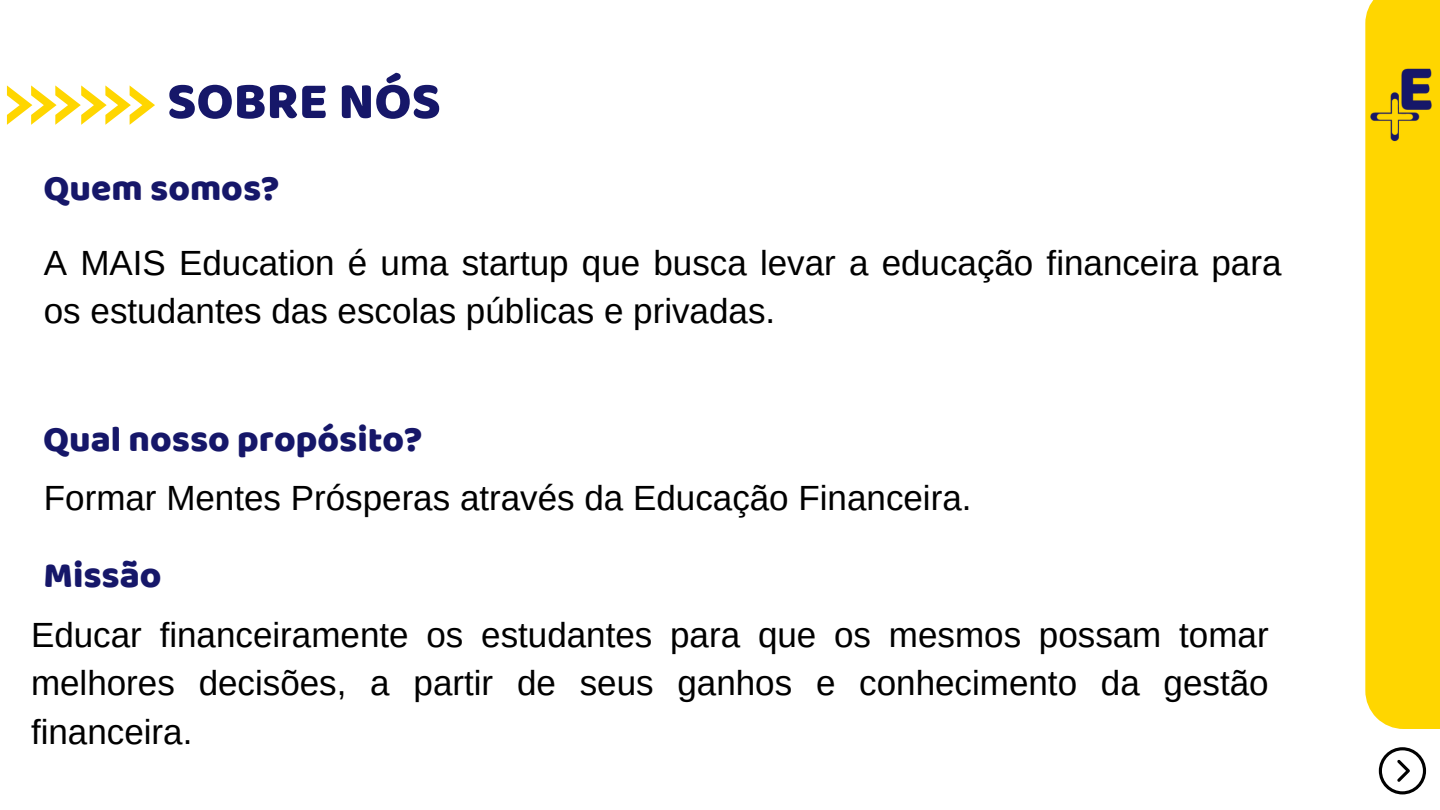
<style>
.page{position:relative;width:1440px;height:810px;background:#fff}
.page>*{position:absolute;margin:0;border:0;box-sizing:border-box;transform-origin:0 0}
.t1{font:53px "Baloo";color:#161769}
.t2{font:37px "Baloo";color:#161769}
.t3{font:35px/48.8px "Arimo";color:#000}
</style>
<div class="page">
<svg style="left:7px;top:85px;width:148px;height:39px"></svg>
<svg style="left:1379px;top:747px;width:47px;height:47px"></svg>
<div style="left:1365px;top:0;width:75px;height:729px;background:#ffd600"></div>
<img style="left:1370px;top:68px;width:62px;height:74px">
<p class="t1" style="left:167px;top:69px;width:275px">SOBRE NÓS</p>
<h1 class="t2" style="left:44px;top:165px;width:238px">Quem somos?</h1>
<p class="t3" style="left:44px;top:238px;width:1239px">A MAIS Education é uma startup que busca levar a educação financeira para os estudantes das escolas públicas e privadas.</p>
<p class="t2" style="left:43px;top:417px;width:381px">Qual nosso propósito?</p>
<p class="t3" style="left:44px;top:474px;width:929px">Formar Mentes Prósperas através da Educação Financeira.</p>
<p class="t2" style="left:44px;top:553px;width:120px">Missão</p>
<p class="t3" style="left:31px;top:610px;width:1239px;text-align:justify">Educar financeiramente os estudantes para que os mesmos possam tomar melhores decisões, a partir de seus ganhos e conhecimento da gestão financeira.</p>
</div>
